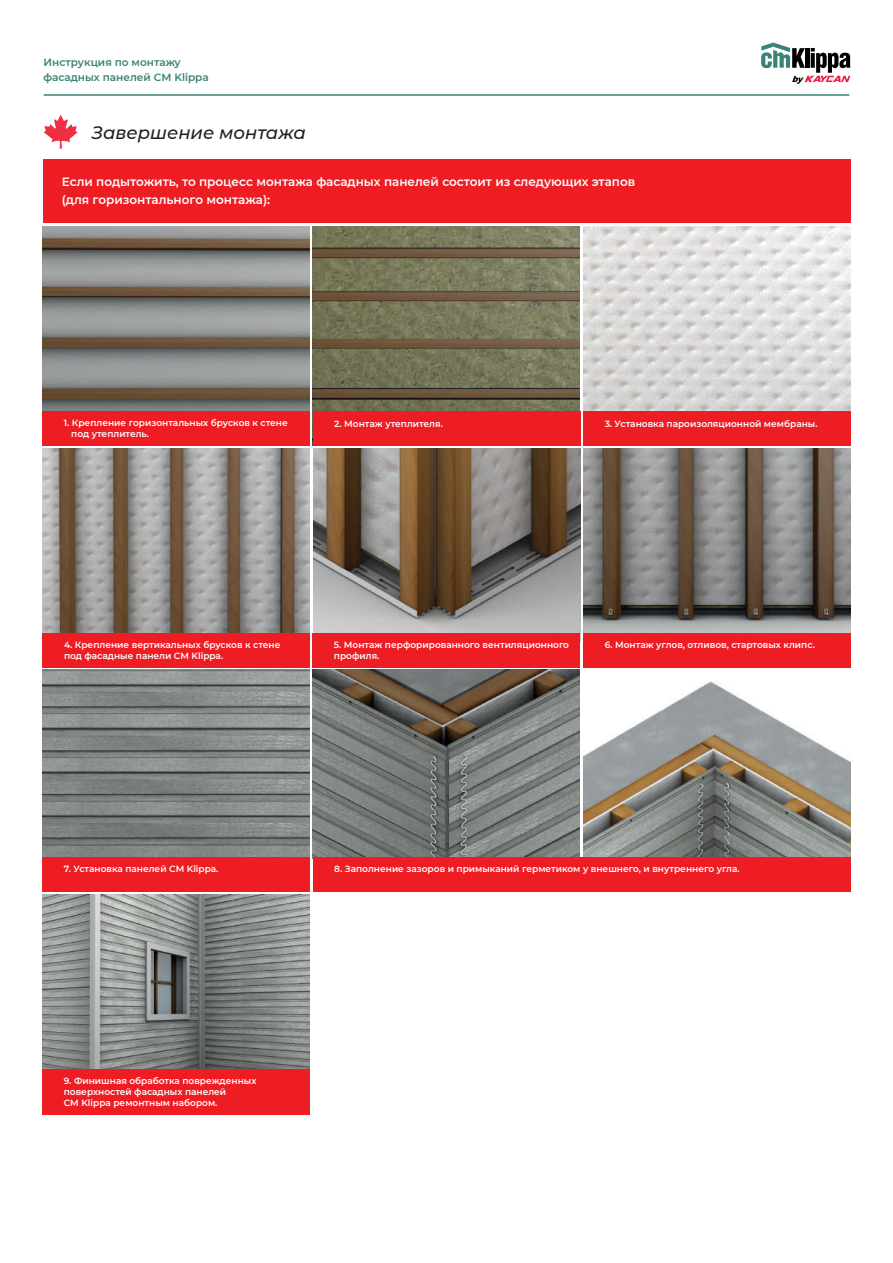
<style>
.page{position:relative;width:893px;height:1263px;background:#fff}
.page>*{position:absolute;margin:0;border:0;box-sizing:border-box;transform-origin:0 0}
.t1{font:italic 500 18px "Montserrat";color:#231f20}
.t2{font:600 12px/18px "Montserrat";color:#fff}
.t3{font:600 10.5px/15px "Montserrat";color:#398276}
.t4{font:600 9px/10.8px "Montserrat";color:#fff}
</style>
<div class="page">
<svg style="left:761px;top:43px;width:89px;height:41px"></svg>
<hr style="left:44px;top:94px;width:805px;height:2px;background:#398276">
<img style="left:583px;top:681px;width:267px;height:176px">
<svg style="left:44px;top:115px;width:34px;height:34px"></svg>
<img style="left:43px;top:226px;width:267px;height:185px">
<img style="left:43px;top:448px;width:267px;height:185px">
<img style="left:43px;top:670px;width:267px;height:187px">
<img style="left:313px;top:226px;width:267px;height:186px">
<img style="left:313px;top:670px;width:267px;height:187px">
<img style="left:584px;top:227px;width:266px;height:185px">
<img style="left:583px;top:448px;width:267px;height:185px">
<img style="left:314px;top:448px;width:267px;height:193px">
<img style="left:43px;top:894px;width:267px;height:175px">
<div style="left:43px;top:411px;width:267px;height:34px;background:#ee1d23"></div>
<div style="left:43px;top:633px;width:267px;height:34px;background:#ee1d23"></div>
<div style="left:313px;top:633px;width:267px;height:34px;background:#ee1d23"></div>
<div style="left:583px;top:633px;width:267px;height:34px;background:#ee1d23"></div>
<div style="left:313px;top:412px;width:267px;height:34px;background:#ee1d23"></div>
<div style="left:583px;top:412px;width:267px;height:34px;background:#ee1d23"></div>
<div style="left:43px;top:857px;width:267px;height:34px;background:#ee1d23"></div>
<div style="left:313px;top:857px;width:537px;height:34px;background:#ee1d23"></div>
<div style="left:43px;top:1069px;width:267px;height:46px;background:#ee1d23"></div>
<div style="left:43px;top:160px;width:807px;height:63px;background:#ee1d23"></div>
<p class="t3" style="left:44px;top:54px;width:167px">Инструкция по монтажу фасадных панелей CM Klippa</p>
<h1 class="t1" style="left:91px;top:120px;width:216px">Завершение монтажа</h1>
<h2 class="t2" style="left:62px;top:172px;width:575px">Если подытожить, то процесс монтажа фасадных панелей состоит из следующих этапов (для горизонтального монтажа):</h2>
<p class="t4" style="left:71px;top:417px;width:218px;text-indent:-7px">1. Крепление горизонтальных брусков к стене под утеплитель.</p>
<p class="t4" style="left:334px;top:418px;width:110px">2. Монтаж утеплителя.</p>
<p class="t4" style="left:605px;top:418px;width:214px">3. Установка пароизоляционной мембраны.</p>
<p class="t4" style="left:64px;top:639px;width:218px">4. Крепление вертикальных брусков к стене под фасадные панели CM Klippa.</p>
<p class="t4" style="left:334px;top:639px;width:237px">5. Монтаж перфорированного вентиляционного профиля.</p>
<p class="t4" style="left:605px;top:639px;width:212px">6. Монтаж углов, отливов, стартовых клипс.</p>
<p class="t4" style="left:64px;top:863px;width:156px">7. Установка панелей CM Klippa.</p>
<p class="t4" style="left:334px;top:863px;width:407px">8. Заполнение зазоров и примыканий герметиком у внешнего, и внутреннего угла.</p>
<p class="t4" style="left:64px;top:1075px;width:194px">9. Финишная обработка поврежденных поверхностей фасадных панелей<br>CM Klippa ремонтным набором.</p>
</div>
